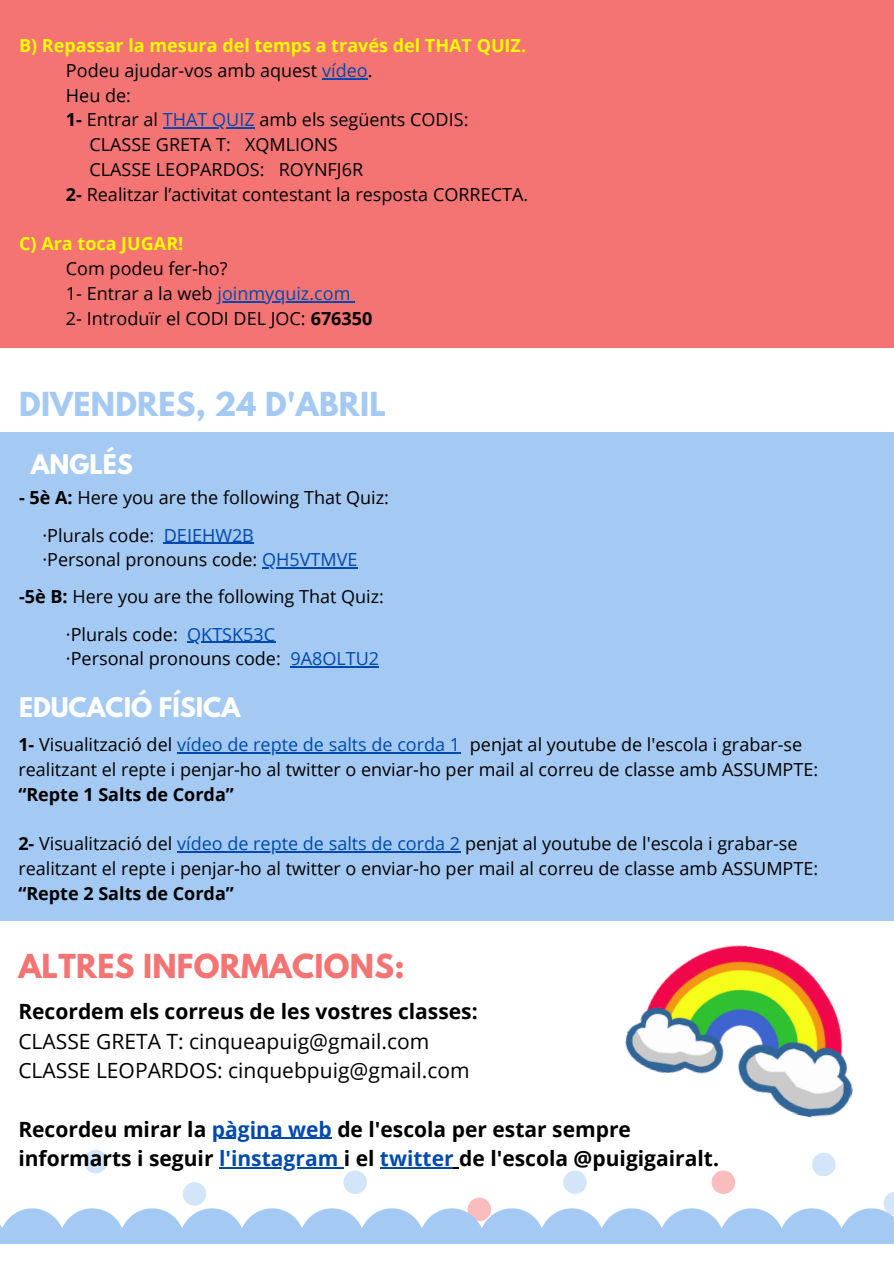
<style>
.page{position:relative;width:894px;height:1264px;background:#fff}
.page>*{position:absolute;margin:0;border:0;box-sizing:border-box;transform-origin:0 0}
.t1{font:700 29.25px "League Spartan";letter-spacing:.01em;color:#a4c9f2}
.t2{font:700 29.25px "League Spartan";letter-spacing:.01em;color:#f47474}
.t3{font:700 24px "League Spartan";color:#fff}
.t4{font:700 21px/29.2px "Open Sans";color:#000}
.t5{font:21px/29.2px "Open Sans";color:#000}
.t6{font:18px/24.8px "Open Sans";color:#000}
.t7{font:700 18px "Open Sans";color:#f8fd00}
.t8{font:700 18px "Open Sans";color:#000}
.s1{color:#004aad}
.s2{font-weight:700}
</style>
<div class="page">
<svg style="left:343px;top:1170px;width:24px;height:23px"></svg>
<svg style="left:183px;top:1182px;width:23px;height:23px"></svg>
<svg style="left:883px;top:1192px;width:10px;height:16px"></svg>
<svg style="left:563px;top:1170px;width:23px;height:23px"></svg>
<svg style="left:812px;top:1153px;width:23px;height:23px"></svg>
<svg style="left:84px;top:1150px;width:23px;height:23px"></svg>
<svg style="left:711px;top:1170px;width:24px;height:23px"></svg>
<svg style="left:467px;top:1197px;width:24px;height:11px"></svg>
<svg style="left:0;top:1208px;width:893px;height:36px;background:#b2d1f3"></svg>
<div style="left:0;top:0;width:893px;height:347px;background:#f47474"></div>
<hr style="left:322px;top:78px;width:45px;height:1px;background:#004aad">
<hr style="left:163px;top:127px;width:92px;height:2px;background:#004aad">
<hr style="left:217px;top:301px;width:138px;height:1px;background:#004aad">
<div style="left:0;top:432px;width:893px;height:488px;background:#a4c9f2"></div>
<hr style="left:164px;top:542px;width:90px;height:2px;background:#004aad">
<hr style="left:262px;top:567px;width:95px;height:1px;background:#004aad">
<hr style="left:187px;top:641px;width:88px;height:2px;background:#004aad">
<hr style="left:290px;top:666px;width:89px;height:1px;background:#004aad">
<hr style="left:177px;top:752px;width:283px;height:1px;background:#004aad">
<hr style="left:177px;top:851px;width:283px;height:1px;background:#004aad">
<img style="left:625px;top:945px;width:228px;height:173px">
<hr style="left:212px;top:1137px;width:120px;height:1px;background:#004aad">
<hr style="left:219px;top:1166px;width:125px;height:2px;background:#004aad">
<hr style="left:380px;top:1166px;width:73px;height:2px;background:#004aad">
<p class="t7" style="left:19px;top:33px;width:508px">B) Repassar la mesura del temps a través del THAT QUIZ.</p>
<p class="t6" style="left:66px;top:57px;width:308px">Podeu ajudar-vos amb aquest <span class="s1">vídeo</span>.</p>
<p class="t6" style="left:66px;top:82px;width:67px">Heu de:</p>
<p class="t6" style="left:66px;top:107px;width:404px"><span class="s2">1-</span> Entrar al <span class="s1">THAT QUIZ</span> amb els següents CODIS:</p>
<p class="t6" style="left:89px;top:132px;width:250px">CLASSE GRETA T: XQMLIONS</p>
<p class="t6" style="left:89px;top:157px;width:275px">CLASSE LEOPARDOS: ROYNFJ6R</p>
<p class="t6" style="left:66px;top:181px;width:463px"><span class="s2">2-</span> Realitzar l’activitat contestant la resposta CORRECTA.</p>
<p class="t7" style="left:19px;top:231px;width:166px">C) Ara toca JUGAR!</p>
<p class="t6" style="left:66px;top:256px;width:308px">Com podeu fer-ho?<br>1- Entrar a la web <span class="s1">joinmyquiz.com<br></span>2- Introduïr el CODI DEL JOC: <span class="s2">676350</span></p>
<h1 class="t1" style="left:19px;top:390px;width:368px">DIVENDRES, 24 D'ABRIL</h1>
<h2 class="t3" style="left:31px;top:452px;width:104px">ANGLÉS</h2>
<p class="t6" style="left:42px;top:479px;width:348px;line-height:37.2px;text-indent:-23px"><span class="s2">- 5è A:</span> Here you are the following That Quiz: ·Plurals code: <span class="s1">DEIEHW2B</span></p>
<p class="t6" style="left:42px;top:547px;width:316px">·Personal pronouns code: <span class="s1">QH5VTMVE</span></p>
<p class="t6" style="left:19px;top:584px;width:366px"><span class="s2">-5è B:</span> Here you are the following That Quiz:</p>
<p class="t6" style="left:66px;top:621px;width:211px">·Plurals code: <span class="s1">QKTSK53C</span></p>
<p class="t6" style="left:66px;top:646px;width:314px">·Personal pronouns code: <span class="s1">9A8OLTU2</span></p>
<h2 class="t3" style="left:19px;top:695px;width:222px">EDUCACIÓ FÍSICA</h2>
<p class="t6" style="left:18px;top:732px;width:801px"><span class="s2">1-</span> Visualització del <span class="s1">vídeo de repte de salts de corda 1</span> penjat al youtube de l'escola i grabar-se realitzant el repte i penjar-ho al twitter o enviar-ho per mail al correu de classe amb ASSUMPTE:</p>
<p class="t8" style="left:18px;top:781px;width:217px">“Repte 1 Salts de Corda”</p>
<p class="t6" style="left:18px;top:831px;width:801px"><span class="s2">2-</span> Visualització del <span class="s1">vídeo de repte de salts de corda 2</span> penjat al youtube de l'escola i grabar-se realitzant el repte i penjar-ho al twitter o enviar-ho per mail al correu de classe amb ASSUMPTE:</p>
<p class="t8" style="left:18px;top:880px;width:217px">“Repte 2 Salts de Corda”</p>
<h1 class="t2" style="left:18px;top:951px;width:387px">ALTRES INFORMACIONS:</h1>
<p class="t4" style="left:18px;top:996px;width:460px">Recordem els correus de les vostres classes:</p>
<p class="t5" style="left:18px;top:1025px;width:453px">CLASSE GRETA T: cinqueapuig@gmail.com<br>CLASSE LEOPARDOS: cinquebpuig@gmail.com</p>
<p class="t4" style="left:18px;top:1113px;width:702px">Recordeu mirar la <span class="s1">pàgina web</span> de l'escola per estar sempre informarts i seguir <span class="s1">l'instagram</span> i el <span class="s1">twitter</span> de l'escola @puigigairalt.</p>
</div>
